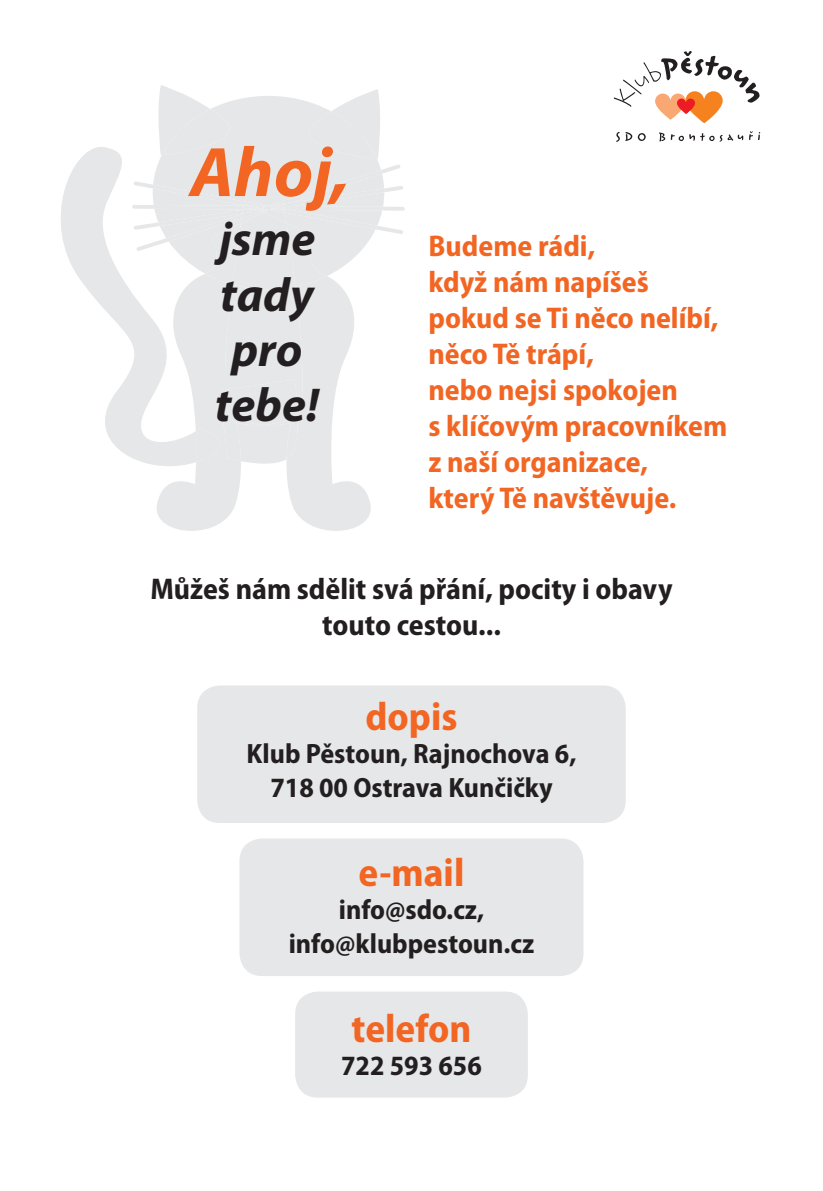
<style>
.page{position:relative;width:823px;height:1191px;background:#fff}
.page>*{position:absolute;margin:0;border:0;box-sizing:border-box;transform-origin:0 0}
.t1{font:italic 700 70.6px "Myriad Pro";color:#f26522}
.t2{font:italic 700 47.8px/55.4px "Myriad Pro";color:#231f20;text-align:center}
.t3{font:700 semi-condensed 40px "Myriad Pro";color:#f26522}
.t4{font:700 semi-condensed 30px/36px "Myriad Pro";color:#f26522}
.t5{font:700 semi-condensed 30px/36px "Myriad Pro";color:#231f20;text-align:center}
.t6{font:700 semi-condensed 28px/33.6px "Myriad Pro";color:#231f20;text-align:center}
</style>
<div class="page">
<div style="left:239px;top:838px;width:344px;height:138px;background:#e6e7e8;border-radius:23px"></div>
<div style="left:295px;top:991px;width:232px;height:106px;background:#e6e7e8;border-radius:23px"></div>
<div style="left:197px;top:685px;width:428px;height:138px;background:#e6e7e8;border-radius:23px"></div>
<div style="left:196px;top:96px;width:183px;height:69px;background:#e6e7e8"></div>
<svg style="left:158px;top:85px;width:92px;height:70px"></svg>
<svg style="left:288px;top:89px;width:92px;height:70px"></svg>
<svg style="left:61px;top:147px;width:135px;height:311px"></svg>
<svg style="left:132px;top:165px;width:272px;height:366px"></svg>
<svg style="left:613px;top:51px;width:146px;height:72px"></svg>
<svg style="left:616px;top:132px;width:29px;height:10px"></svg>
<svg style="left:659px;top:132px;width:83px;height:10px"></svg>
<svg style="left:749px;top:131px;width:10px;height:9px"></svg>
<h1 class="t1" style="left:190px;top:146px;width:161px">Ahoj,</h1>
<h2 class="t2" style="left:215px;top:216px;width:105px">jsme tady pro tebe!</h2>
<p class="t4" style="left:428px;top:231px;width:300px">Budeme rádi,<br>když nám napíšeš pokud se Ti něco nelíbí, něco Tě trápí,<br>nebo nejsi spokojen<br>s klíčovým pracovníkem z naší organizace,<br>který Tě navštěvuje.</p>
<p class="t5" style="left:150px;top:574px;width:523px">Můžeš nám sdělit svá přání, pocity i obavy touto cestou...</p>
<h3 class="t3" style="left:365px;top:701px;width:93px">dopis</h3>
<p class="t6" style="left:246px;top:740px;width:331px">Klub Pěstoun, Rajnochova 6,<br>718 00 Ostrava Kunčičky</p>
<h3 class="t3" style="left:358px;top:857px;width:107px">e-mail</h3>
<p class="t6" style="left:288px;top:896px;width:247px">info@sdo.cz, info@klubpestoun.cz</p>
<h3 class="t3" style="left:351px;top:1013px;width:121px">telefon</h3>
<p class="t6" style="left:341px;top:1052px;width:142px">722 593 656</p>
</div>
